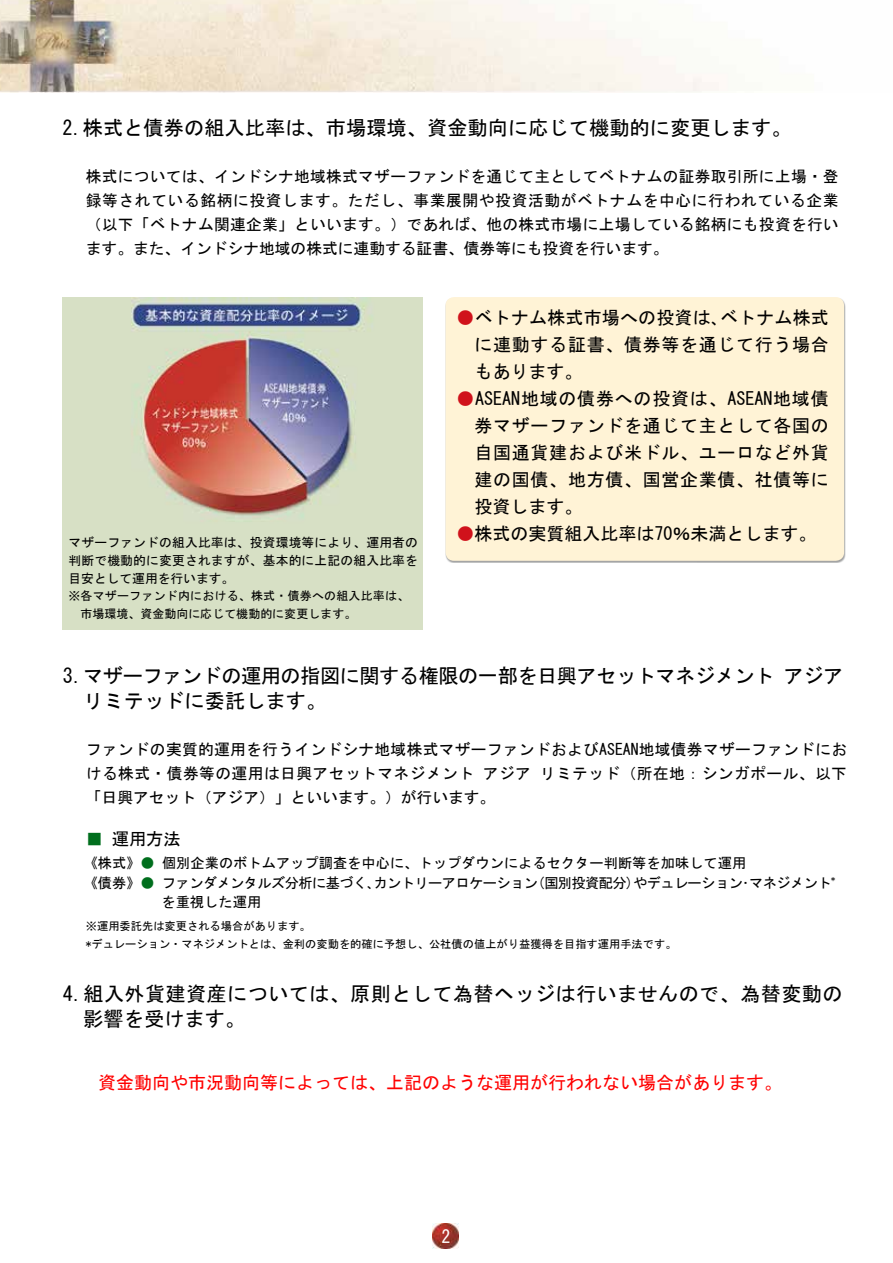
<style>
.page{position:relative;width:893px;height:1263px;background:#fff}
.page>*{position:absolute;margin:0;border:0;box-sizing:border-box;transform-origin:0 0}
.t1{font:20.25px/25.5px "MS Gothic";color:#000}
.t2{font:20.25px/25.5px "MS Gothic";letter-spacing:-.025em;color:#000}
.t3{font:18px/27px "MS Gothic";letter-spacing:.04em;color:#000;text-align:justify}
.t4{font:18px "MS Gothic";color:#f00}
.t5{font:18px "MS Gothic";color:#000}
.t6{font:18px "MS Gothic";color:#fff}
.t7{font:17.25px "MS Gothic";color:#000}
.t8{font:17.25px "MS Gothic";color:#006e1d}
.t9{font:15.75px/24px "MS Gothic";letter-spacing:.015em;color:#000;text-align:justify}
.t10{font:14.25px "MS Gothic";color:#000}
.t11{font:14.25px "MS Gothic";letter-spacing:-.04em;color:#000}
.t12{font:12.75px/18px "MS Gothic";letter-spacing:.015em;color:#000}
.t13{font:12px/18px "MS Gothic";letter-spacing:.015em;color:#000}
.t14{font:11.25px/18px "MS Gothic";color:#000}
.t15{font:8.25px "MS Gothic";color:#000}
.s1{color:#d0121b}
.s2{color:#006e1d}
</style>
<div class="page">
<img style="left:0;top:0;width:719px;height:93px">
<img style="left:433px;top:1223px;width:26px;height:26px">
<img style="left:63px;top:297px;width:359px;height:333px">
<div style="left:446px;top:297px;width:398px;height:264px;background:#fff3d6;border-radius:9px"></div>
<p class="t1" style="left:63px;top:115px;width:730px">2.株式と債券の組入比率は、市場環境、資金動向に応じて機動的に変更します。</p>
<p class="t9" style="left:86px;top:164px;width:754px">株式については、インドシナ地域株式マザーファンドを通じて主としてベトナムの証券取引所に上場・登録等されている銘柄に投資します。ただし、事業展開や投資活動がベトナムを中心に行われている企業（以下「ベトナム関連企業」といいます。）であれば、他の株式市場に上場している銘柄にも投資を行います。また、インドシナ地域の株式に連動する証書、債券等にも投資を行います。</p>
<p class="t12" style="left:68px;top:533px;width:351px">マザーファンドの組入比率は、投資環境等により、運用者の</p>
<p class="t12" style="left:68px;top:551px;width:351px">判断で機動的に変更されますが、基本的に上記の組入比率を目安として運用を行います。</p>
<p class="t13" style="left:80px;top:587px;width:330px;text-indent:-12px">※各マザーファンド内における、株式・債券への組入比率は、市場環境、資金動向に応じて機動的に変更します。</p>
<p class="t3" style="left:475px;top:304px;width:356px;text-indent:-18px"><span class="s1">●</span>ベトナム株式市場への投資は､ベトナム株式に連動する証書、債券等を通じて行う場合もあります。</p>
<p class="t3" style="left:475px;top:385px;width:356px;text-indent:-18px"><span class="s1">●</span>ASEAN地域の債券への投資は、ASEAN地域債券マザーファンドを通じて主として各国の自国通貨建および米ドル、ユーロなど外貨建の国債、地方債、国営企業債、社債等に投資します。</p>
<p class="t5" style="left:457px;top:525px;width:361px"><span class="s1">●</span>株式の実質組入比率は70％未満とします。</p>
<p class="t2" style="left:83px;top:662px;width:761px;text-indent:-20px">3.マザーファンドの運用の指図に関する権限の一部を日興アセットマネジメントアジアリミテッドに委託します。</p>
<p class="t9" style="left:86px;top:737px;width:763px;text-align:right">ファンドの実質的運用を行うインドシナ地域株式マザーファンドおよびASEAN地域債券マザーファンドにおリミテッド（所在地：シンガポール、以下</p>
<p class="t9" style="left:86px;top:761px;width:411px">ける株式・債券等の運用は日興アセットマネジメント<br>「日興アセット（アジア）」といいます。）が行います。</p>
<p class="t7" style="left:112px;top:830px;width:70px">運用方法</p>
<p class="t9" style="left:483px;top:761px;width:50px">アジア</p>
<p class="t8" style="left:86px;top:830px;width:19px">■</p>
<p class="t10" style="left:84px;top:856px;width:73px">《株式》<span class="s2">●</span></p>
<p class="t10" style="left:84px;top:875px;width:73px">《債券》<span class="s2">●</span></p>
<p class="t10" style="left:162px;top:856px;width:586px">個別企業のボトムアップ調査を中心に、トップダウンによるセクター判断等を加味して運用</p>
<p class="t11" style="left:162px;top:875px;width:671px">ファンダメンタルズ分析に基づく､カントリーアロケーション(国別投資配分)やデュレーション･マネジメント</p>
<p class="t15" style="left:831px;top:875px;width:6px">*</p>
<p class="t10" style="left:162px;top:895px;width:101px">を重視した運用</p>
<p class="t14" style="left:86px;top:917px;width:592px">※運用委託先は変更される場合があります。<br>*デュレーション・マネジメントとは、金利の変動を的確に予想し、公社債の値上がり益獲得を目指す運用手法です。</p>
<p class="t1" style="left:83px;top:980px;width:761px;text-indent:-20px">4.組入外貨建資産については、原則として為替ヘッジは行いませんので、為替変動の影響を受けます。</p>
<p class="t4" style="left:98px;top:1073px;width:686px">資金動向や市況動向等によっては、上記のような運用が行われない場合があります。</p>
<p class="t6" style="left:442px;top:1228px;width:11px">2</p>
</div>
